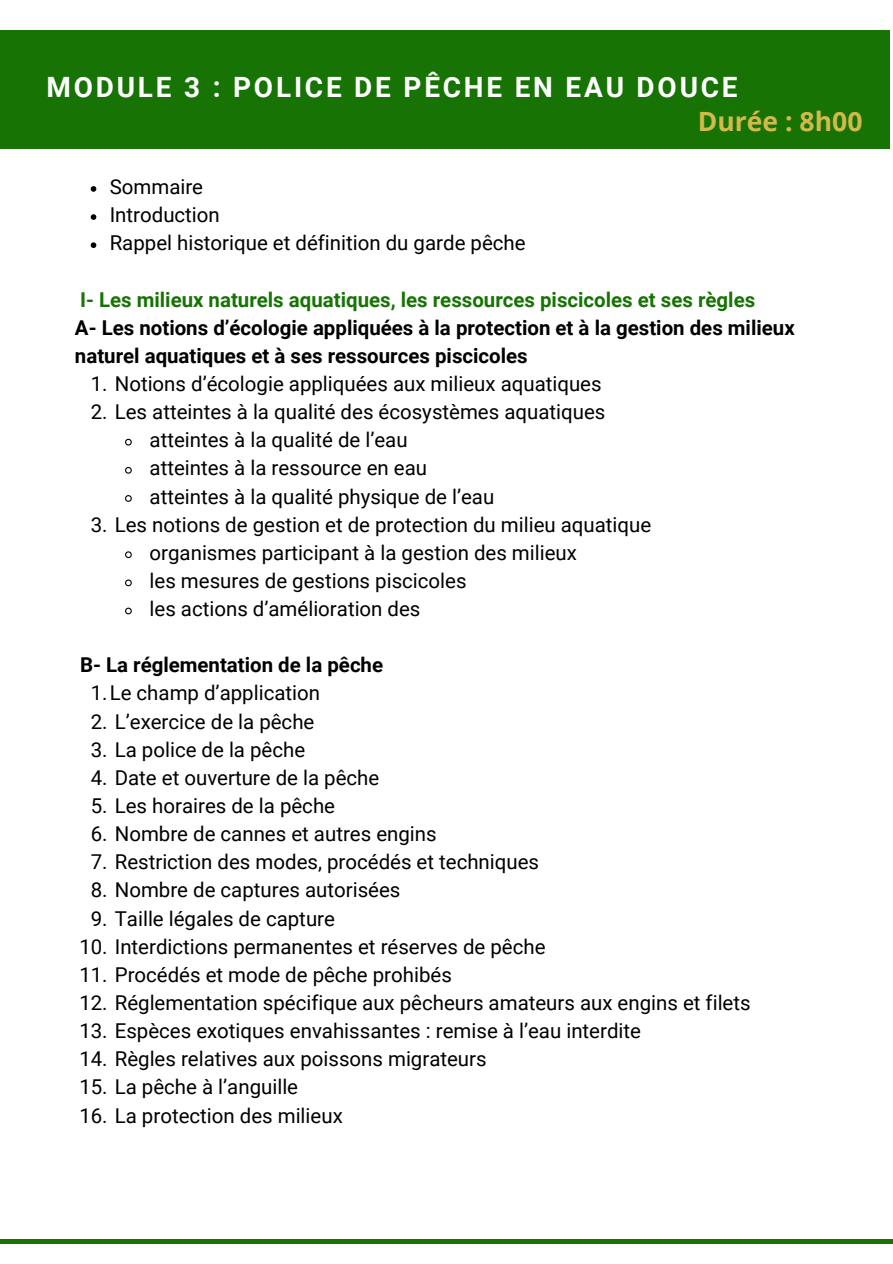
<style>
.page{position:relative;width:893px;height:1264px;background:#fff}
.page>*{position:absolute;margin:0;border:0;box-sizing:border-box;transform-origin:0 0}
.t1{font:700 27.9px "Roboto";letter-spacing:.1em;color:#fff}
.t2{font:700 26.55px "Open Sans";color:#d1ba4b}
.t3{font:20.4px "Roboto";color:#000}
.t4{font:700 20.4px/28.2px "Roboto";color:#000}
.s1{color:#177304}
</style>
<div class="page">
<hr style="left:0;top:1239px;width:892px;height:4px;background:#177304">
<svg style="left:91px;top:186px;width:5px;height:6px"></svg>
<svg style="left:91px;top:214px;width:5px;height:6px"></svg>
<svg style="left:91px;top:242px;width:5px;height:6px"></svg>
<svg style="left:125px;top:438px;width:7px;height:8px"></svg>
<svg style="left:125px;top:466px;width:7px;height:8px"></svg>
<svg style="left:125px;top:495px;width:7px;height:7px"></svg>
<svg style="left:125px;top:551px;width:7px;height:8px"></svg>
<svg style="left:125px;top:579px;width:7px;height:8px"></svg>
<svg style="left:125px;top:607px;width:7px;height:8px"></svg>
<div style="left:0;top:30px;width:889px;height:119px;background:#177304"></div>
<p class="t1" style="left:46px;top:71px;width:692px">MODULE 3 : POLICE DE PÊCHE EN EAU DOUCE</p>
<p class="t2" style="left:697px;top:103px;width:166px">Durée : 8h00</p>
<h1 class="t3" style="left:110px;top:175px;width:95px">Sommaire</h1>
<h2 class="t3" style="left:110px;top:203px;width:112px">Introduction</h2>
<p class="t3" style="left:110px;top:231px;width:417px">Rappel historique et définition du garde pêche</p>
<p class="t4" style="left:75px;top:285px;width:721px"><span class="s1">I- Les milieux naturels aquatiques, les ressources piscicoles et ses règles<br></span>A- Les notions d’écologie appliquées à la protection et à la gestion des milieux naturel aquatiques et à ses ressources piscicoles</p>
<p class="t3" style="left:91px;top:372px;width:512px">1. Notions d’écologie appliquées aux milieux aquatiques</p>
<h3 class="t3" style="left:91px;top:400px;width:516px">2. Les atteintes à la qualité des écosystèmes aquatiques</h3>
<p class="t3" style="left:149px;top:428px;width:259px">atteintes à la qualité de l’eau</p>
<p class="t3" style="left:149px;top:456px;width:279px">atteintes à la ressource en eau</p>
<p class="t3" style="left:149px;top:484px;width:346px">atteintes à la qualité physique de l’eau</p>
<p class="t3" style="left:91px;top:512px;width:562px">3. Les notions de gestion et de protection du milieu aquatique</p>
<p class="t3" style="left:149px;top:541px;width:429px">organismes participant à la gestion des milieux</p>
<p class="t3" style="left:149px;top:569px;width:318px">les mesures de gestions piscicoles</p>
<p class="t3" style="left:149px;top:597px;width:272px">les actions d’amélioration des</p>
<p class="t4" style="left:80px;top:651px;width:304px">B- La réglementation de la pêche</p>
<p class="t3" style="left:91px;top:681px;width:231px">1.Le champ d’application</p>
<h3 class="t3" style="left:91px;top:709px;width:225px">2. L’exercice de la pêche</h3>
<p class="t3" style="left:91px;top:737px;width:216px">3. La police de la pêche</p>
<p class="t3" style="left:91px;top:766px;width:290px">4. Date et ouverture de la pêche</p>
<p class="t3" style="left:91px;top:794px;width:246px">5. Les horaires de la pêche</p>
<p class="t3" style="left:91px;top:822px;width:347px">6. Nombre de cannes et autres engins</p>
<p class="t3" style="left:91px;top:850px;width:450px">7. Restriction des modes, procédés et techniques</p>
<p class="t3" style="left:91px;top:878px;width:311px">8. Nombre de captures autorisées</p>
<p class="t3" style="left:91px;top:906px;width:246px">9. Taille légales de capture</p>
<p class="t3" style="left:79px;top:934px;width:467px">10. Interdictions permanentes et réserves de pêche</p>
<p class="t3" style="left:79px;top:962px;width:374px">11. Procédés et mode de pêche prohibés</p>
<p class="t3" style="left:79px;top:991px;width:672px">12. Réglementation spécifique aux pêcheurs amateurs aux engins et filets</p>
<p class="t3" style="left:79px;top:1019px;width:563px">13. Espèces exotiques envahissantes : remise à l’eau interdite</p>
<p class="t3" style="left:79px;top:1047px;width:409px">14. Règles relatives aux poissons migrateurs</p>
<p class="t3" style="left:79px;top:1075px;width:220px">15. La pêche à l’anguille</p>
<p class="t3" style="left:79px;top:1103px;width:265px">16. La protection des milieux</p>
</div>
